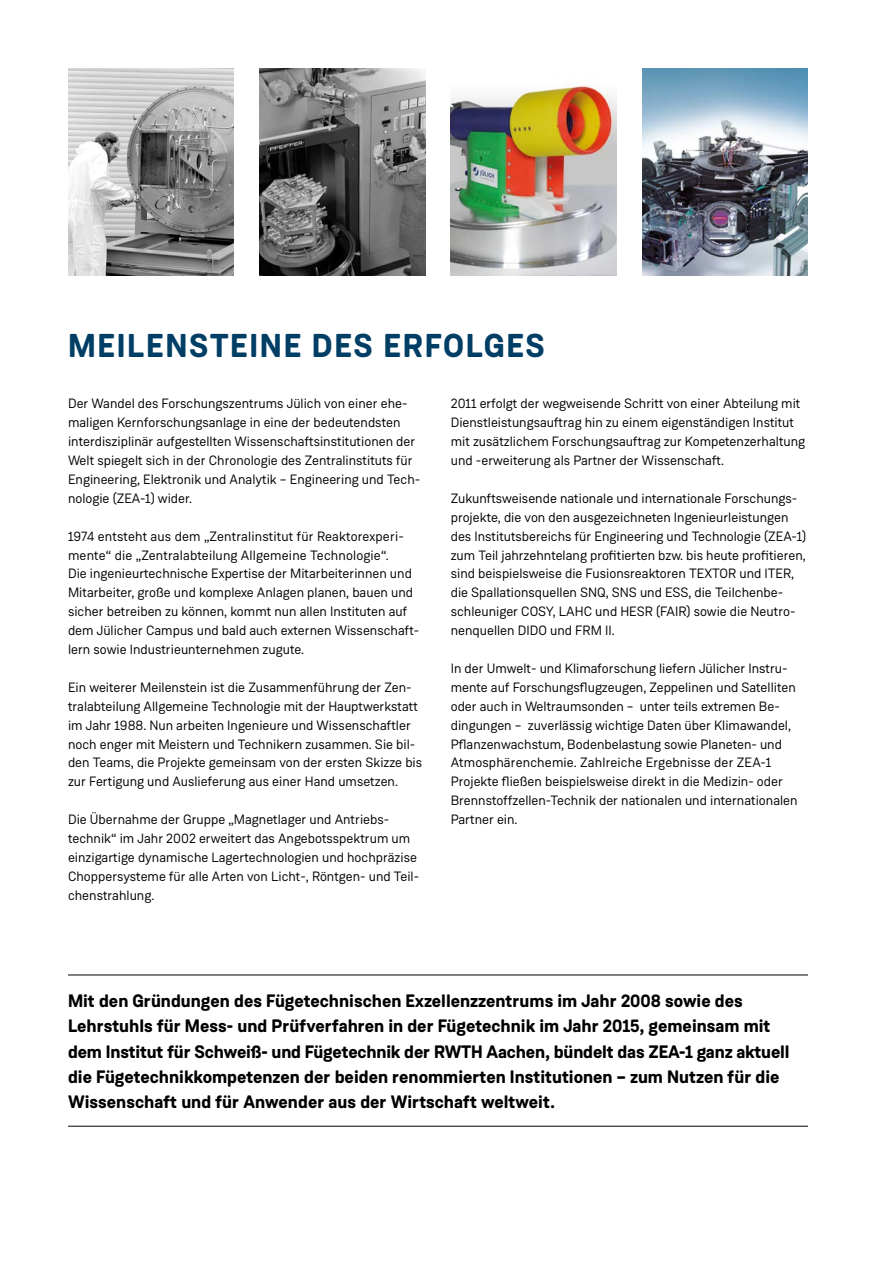
<style>
.page{position:relative;width:893px;height:1263px;background:#fff}
.page>*{position:absolute;margin:0;border:0;box-sizing:border-box;transform-origin:0 0}
.t1{font:700 33px "Weissenhof Grotesk";letter-spacing:.05em;color:#003e66}
.t2{font:700 18px/25.2px "Weissenhof Grotesk";color:#000}
.t3{font:13.5px/18.9px "Weissenhof Grotesk";color:#000}
</style>
<div class="page">
<hr style="left:68px;top:974px;width:740px;height:1px;background:#000">
<hr style="left:68px;top:1126px;width:740px;height:1px;background:#000">
<img style="left:259px;top:68px;width:166px;height:208px">
<img style="left:68px;top:68px;width:166px;height:208px">
<img style="left:451px;top:85px;width:166px;height:191px">
<img style="left:642px;top:68px;width:166px;height:208px">
<h1 class="t1" style="left:68px;top:325px;width:478px">MEILENSTEINE DES ERFOLGES</h1>
<p class="t3" style="left:68px;top:394px;width:354px">Der Wandel des Forschungszentrums Jülich von einer ehe&shy;maligen Kernforschungsanlage in eine der bedeutendsten interdisziplinär aufgestellten Wissenschaftsinstitutionen der Welt spiegelt sich in der Chronologie des Zentralinstituts für Engineering, Elektronik und Analytik – Engineering und Tech&shy;nologie (ZEA-1) wider.</p>
<p class="t3" style="left:68px;top:526px;width:353px">1974 entsteht aus dem „Zentralinstitut für Reaktorexperi&shy;mente“ die „Zentralabteilung Allgemeine Technologie“.<br>Die ingenieurtechnische Expertise der Mitarbeiterinnen und Mitarbeiter, große und komplexe Anlagen planen, bauen und sicher betreiben zu können, kommt nun allen Instituten auf dem Jülicher Campus und bald auch externen Wissenschaft&shy;lern sowie Industrieunternehmen zugute.</p>
<p class="t3" style="left:68px;top:678px;width:356px">Ein weiterer Meilenstein ist die Zusammenführung der Zen&shy;tralabteilung Allgemeine Technologie mit der Hauptwerkstatt im Jahr 1988. Nun arbeiten Ingenieure und Wissenschaftler noch enger mit Meistern und Technikern zusammen. Sie bil&shy;den Teams, die Projekte gemeinsam von der ersten Skizze bis zur Fertigung und Auslieferung aus einer Hand umsetzen.</p>
<p class="t3" style="left:68px;top:810px;width:353px">Die Übernahme der Gruppe „Magnetlager und Antriebs&shy;technik“ im Jahr 2002 erweitert das Angebotsspektrum um einzigartige dynamische Lagertechnologien und hochpräzise Choppersysteme für alle Arten von Licht-, Röntgen- und Teil&shy;chenstrahlung.</p>
<p class="t3" style="left:451px;top:394px;width:356px">2011 erfolgt der wegweisende Schritt von einer Abteilung mit Dienstleistungsauftrag hin zu einem eigenständigen Institut mit zusätzlichem Forschungsauftrag zur Kompetenzerhaltung und -erweiterung als Partner der Wissenschaft.</p>
<p class="t3" style="left:451px;top:489px;width:357px">Zukunftsweisende nationale und internationale Forschungs&shy;projekte, die von den ausgezeichneten Ingenieurleistungen des Institutsbereichs für Engineering und Technologie (ZEA-1) zum Teil jahrzehntelang profitierten bzw. bis heute profitieren, sind beispielsweise die Fusionsreaktoren TEXTOR und ITER, die Spallationsquellen SNQ, SNS und ESS, die Teilchenbe&shy;schleuniger COSY, LAHC und HESR (FAIR) sowie die Neutro&shy;nenquellen DIDO und FRM II.</p>
<p class="t3" style="left:451px;top:659px;width:348px">In der Umwelt- und Klimaforschung liefern Jülicher Instru&shy;mente auf Forschungsflugzeugen, Zeppelinen und Satelliten oder auch in Weltraumsonden – unter teils extremen Be&shy;dingungen – zuverlässig wichtige Daten über Klimawandel, Pflanzenwachstum, Bodenbelastung sowie Planeten- und Atmosphärenchemie. Zahlreiche Ergebnisse der ZEA-1<br>Projekte fließen beispielsweise direkt in die Medizin- oder Brennstoffzellen-Technik der nationalen und internationalen Partner ein.</p>
<p class="t2" style="left:68px;top:988px;width:723px">Mit den Gründungen des Fügetechnischen Exzellenzzentrums im Jahr 2008 sowie des Lehrstuhls für Mess- und Prüfverfahren in der Fügetechnik im Jahr 2015, gemeinsam mit dem Institut für Schweiß- und Fügetechnik der RWTH Aachen, bündelt das ZEA-1 ganz aktuell die Fügetechnikkompetenzen der beiden renommierten Institutionen – zum Nutzen für die Wissenschaft und für Anwender aus der Wirtschaft weltweit.</p>
</div>
